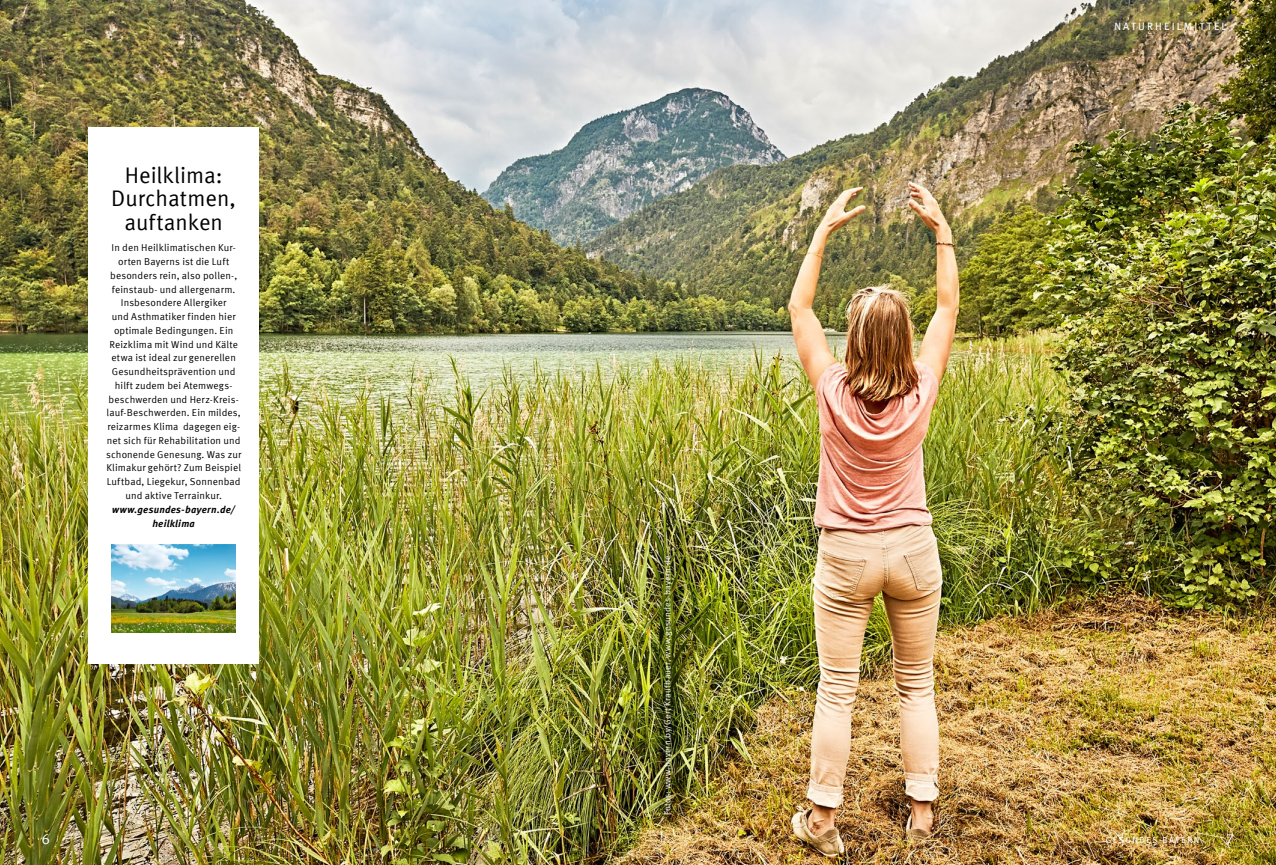
<style>
.page{position:relative;width:1276px;height:865px;background:#fff}
.page>*{position:absolute;margin:0;border:0;box-sizing:border-box;transform-origin:0 0}
.t1{font:22.5px/23.8px "Meta Offc Norm";color:#000;text-align:center}
.t2{font:15px "Meta Offc Norm";color:#fff}
.t3{font:10.62px "Meta Offc";letter-spacing:.2em;color:#fff}
.t4{font:10px/13.8px "Meta Offc Norm";letter-spacing:.01em;color:#000;text-align:center}
.t5{font:italic 700 10px/13.8px "Meta Offc";letter-spacing:.025em;color:#000;text-align:center}
.t6{font:8.75px "Meta Offc Norm";letter-spacing:.02em;color:#fff}
.t7{font:8.75px "Meta Offc";letter-spacing:.17em;color:#fff}
</style>
<div class="page">
<img style="left:0;top:0;width:1276px;height:865px">
<div style="left:89px;top:128px;width:170px;height:536px;background:#fff"></div>
<img style="left:112px;top:544px;width:124px;height:88px">
<h1 class="t1" style="left:111px;top:163px;width:126px">Heilklima:<br>Durchatmen, auftanken</h1>
<p class="t4" style="left:106px;top:241px;width:137px">In den Heilklimatischen Kur&shy;orten Bayerns ist die Luft besonders rein, also pollen-, feinstaub- und allergenarm.<br>Insbesondere Allergiker<br>und Asthmatiker finden hier optimale Bedingungen. Ein<br>Reizklima mit Wind und Kälte etwa ist ideal zur generellen<br>Gesundheitsprävention und hilft zudem bei Atemwegs&shy;beschwerden und Herz-Kreis&shy;lauf-Beschwerden. Ein mildes, reizarmes Klima dagegen eig&shy;net sich für Rehabilitation und schonende Genesung. Was zur<br>Klimakur gehört? Zum Beispiel<br>Luftbad, Liegekur, Sonnenbad und aktive Terrainkur.</p>
<p class="t5" style="left:112px;top:502px;width:124px">www.gesundes-bayern.de/ heilklima</p>
<p class="t6" style="left:662px;top:815px;width:261px;rotate:-90deg">Fotos: www.bayern.by/Gert Krautbauer, www.gesundes-bayern.de</p>
<p class="t3" style="left:1114px;top:20px;width:114px">NATURH EI LMI TTEL</p>
<h2 class="t2" style="left:42px;top:829px;width:10px">6</h2>
<p class="t7" style="left:1105px;top:835px;width:95px">GESU NDE S BAYERN</p>
<h2 class="t2" style="left:1225px;top:829px;width:10px">7</h2>
</div>
